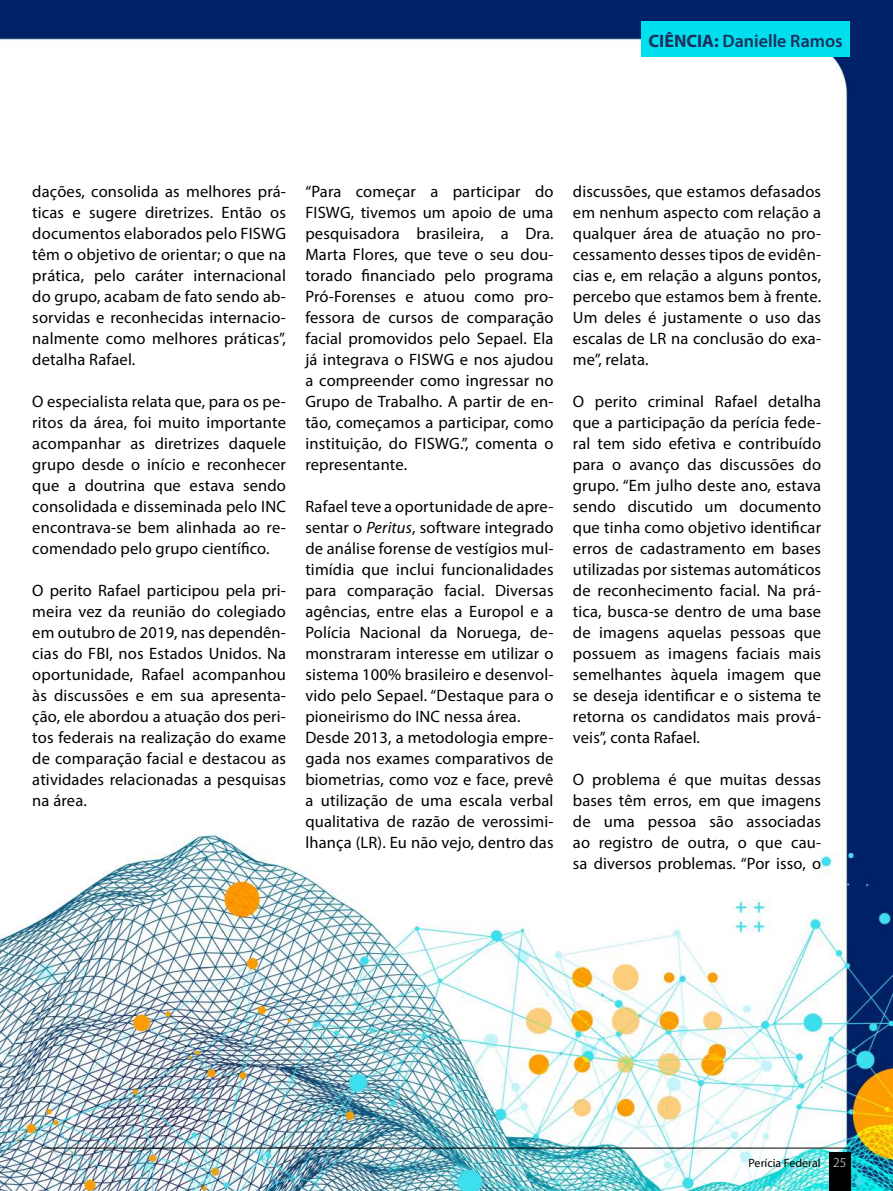
<style>
.page{position:relative;width:893px;height:1191px;background:#fff}
.page>*{position:absolute;margin:0;border:0;box-sizing:border-box;transform-origin:0 0}
.t1{font:600 18px "Myriad Pro";color:#1c2f5c}
.t2{font:16.5px/21px "Myriad Pro";letter-spacing:.01em;color:#000;text-align:justify}
.t3{font:12px "Myriad Pro";color:#000}
.s1{font-weight:700}
.s2{font-style:italic}
.s3{font-weight:300;font-size:13.5px;color:#fff}
</style>
<div class="page">
<img style="left:0;top:0;width:893px;height:1191px">
<div style="left:641px;top:22px;width:209px;height:35px;background:#00dfee"></div>
<hr style="left:43px;top:1147px;width:807px;height:1px;background:#000">
<div style="left:829px;top:1152px;width:21px;height:39px;background:#000"></div>
<p class="t1" style="left:649px;top:29px;width:196px"><span class="s1">CIÊNCIA:</span> Danielle Ramos</p>
<p class="t2" style="left:32px;top:180px;width:255px">dações, consolida as melhores prá&shy;ticas e sugere diretrizes. Então os documentos elaborados pelo FISWG têm o objetivo de orientar; o que na prática, pelo caráter internacional do grupo, acabam de fato sendo ab&shy;sorvidas e reconhecidas internacio&shy;nalmente como melhores práticas”, detalha Rafael.</p>
<p class="t2" style="left:32px;top:390px;width:255px">O especialista relata que, para os pe&shy;ritos da área, foi muito importante acompanhar as diretrizes daquele grupo desde o início e reconhecer que a doutrina que estava sendo consolidada e disseminada pelo INC encontrava-se bem alinhada ao re&shy;comendado pelo grupo científico.</p>
<p class="t2" style="left:32px;top:579px;width:255px">O perito Rafael participou pela pri&shy;meira vez da reunião do colegiado em outubro de 2019, nas dependên&shy;cias do FBI, nos Estados Unidos. Na oportunidade, Rafael acompanhou às discussões e em sua apresenta&shy;ção, ele abordou a atuação dos peri&shy;tos federais na realização do exame de comparação facial e destacou as atividades relacionadas a pesquisas na área.</p>
<p class="t2" style="left:305px;top:180px;width:250px">“Para começar a participar do FISWG, tivemos um apoio de uma pesquisadora brasileira, a Dra.<br>Marta Flores, que teve o seu dou&shy;torado financiado pelo programa Pró-Forenses e atuou como pro&shy;fessora de cursos de comparação facial promovidos pelo Sepael. Ela já integrava o FISWG e nos ajudou a compreender como ingressar no Grupo de Trabalho. A partir de en&shy;tão, começamos a participar, como instituição, do FISWG.”, comenta o representante.</p>
<p class="t2" style="left:305px;top:495px;width:250px;text-align:left">Rafael teve a oportunidade de apre&shy;sentar o <span class="s2">Peritus</span>, software integrado de análise forense de vestígios mul&shy;timídia que inclui funcionalidades para comparação facial. Diversas agências, entre elas a Europol e a Polícia Nacional da Noruega, de&shy;monstraram interesse em utilizar o sistema 100% brasileiro e desenvol&shy;vido pelo Sepael. “Destaque para o pioneirismo do INC nessa área.<br>Desde 2013, a metodologia empre&shy;gada nos exames comparativos de biometrias, como voz e face, prevê a utilização de uma escala verbal qualitativa de razão de verossimi&shy;lhança (LR). Eu não vejo, dentro das</p>
<p class="t2" style="left:573px;top:181px;width:250px">discussões, que estamos defasados em nenhum aspecto com relação a qualquer área de atuação no pro&shy;cessamento desses tipos de evidên&shy;cias e, em relação a alguns pontos, percebo que estamos bem à frente.<br>Um deles é justamente o uso das escalas de LR na conclusão do exa&shy;me”, relata.</p>
<p class="t2" style="left:573px;top:391px;width:250px">O perito criminal Rafael detalha que a participação da perícia fede&shy;ral tem sido efetiva e contribuído para o avanço das discussões do grupo. “Em julho deste ano, estava sendo discutido um documento que tinha como objetivo identificar erros de cadastramento em bases utilizadas por sistemas automáticos de reconhecimento facial. Na prá&shy;tica, busca-se dentro de uma base de imagens aquelas pessoas que possuem as imagens faciais mais semelhantes àquela imagem que se deseja identificar e o sistema te retorna os candidatos mais prová&shy;veis”, conta Rafael.</p>
<p class="t2" style="left:573px;top:769px;width:250px">O problema é que muitas dessas bases têm erros, em que imagens de uma pessoa são associadas ao registro de outra, o que cau&shy;sa diversos problemas. “Por isso, o</p>
<p class="t3" style="left:748px;top:1155px;width:99px">Perícia Federal <span class="s3">25</span></p>
</div>
